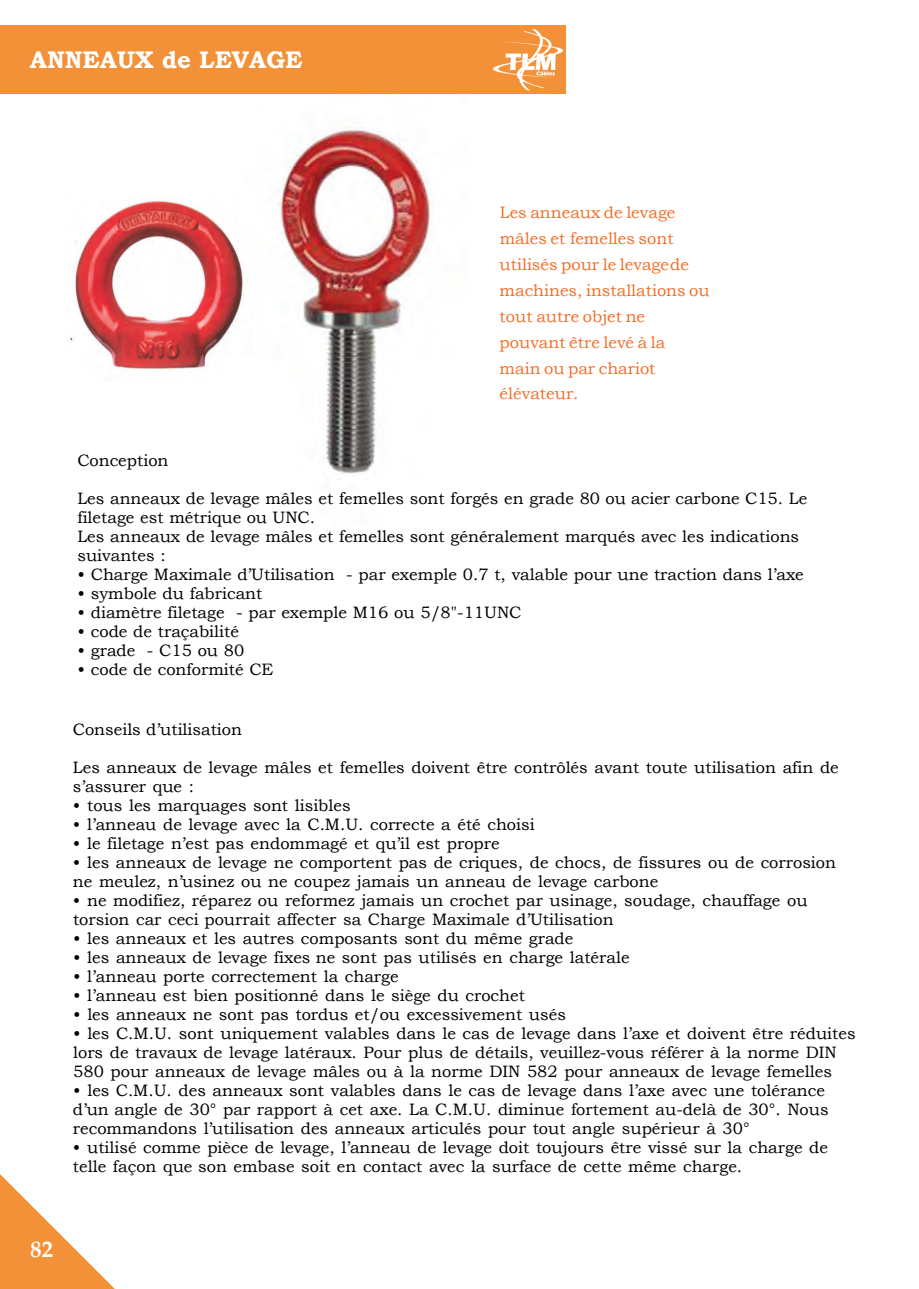
<style>
.page{position:relative;width:919px;height:1289px;background:#fff}
.page>*{position:absolute;margin:0;border:0;box-sizing:border-box;transform-origin:0 0}
.t1{font:700 24px "Bookman Old Style";color:#fff}
.t2{font:700 22.5px "Book Antiqua";color:#fff}
.t3{font:16.5px/19px "Bookman Old Style";color:#000001}
.t4{font:16.5px/25.8px "Bookman Old Style";color:#f36e29}
</style>
<div class="page">
<img style="left:277px;top:127px;width:154px;height:352px">
<img style="left:70px;top:200px;width:174px;height:170px">
<svg style="left:0;top:1174px;width:114px;height:114px"></svg>
<div style="left:0;top:26px;width:566px;height:68px;background:#f29138"></div>
<img style="left:493px;top:28px;width:71px;height:62px">
<h1 class="t1" style="left:30px;top:46px;width:274px">ANNEAUX de LEVAGE</h1>
<p class="t4" style="left:499px;top:200px;width:212px">Les anneaux de levage mâles et femelles sont utilisés pour le levagede machines, installations ou tout autre objet ne pouvant être levé à la main ou par chariot élévateur.</p>
<p class="t3" style="left:77px;top:450px;width:93px">Conception</p>
<p class="t3" style="left:77px;top:488px;width:731px">Les anneaux de levage mâles et femelles sont forgés en grade 80 ou acier carbone C15. Le filetage est métrique ou UNC. .<br>Les anneaux de levage mâles et femelles sont généralement marqués avec les indications suivantes :</p>
<p class="t3" style="left:77px;top:564px;width:728px">• Charge Maximale d’Utilisation - par exemple 0.7 t, valable pour une traction dans l’axe</p>
<p class="t3" style="left:77px;top:583px;width:186px">• symbole du fabricant</p>
<p class="t3" style="left:77px;top:602px;width:445px">• diamètre filetage - par exemple M16 ou 5/8"-11UNC</p>
<p class="t3" style="left:77px;top:621px;width:163px">• code de traçabilité</p>
<p class="t3" style="left:77px;top:640px;width:168px">• grade - C15 ou 80</p>
<p class="t3" style="left:77px;top:659px;width:197px">• code de conformité CE</p>
<p class="t3" style="left:73px;top:720px;width:171px">Conseils d’utilisation</p>
<p class="t3" style="left:73px;top:758px;width:767px">Les anneaux de levage mâles et femelles doivent être contrôlés avant toute utilisation afin de s’assurer que :</p>
<p class="t3" style="left:73px;top:796px;width:279px">• tous les marquages sont lisibles</p>
<p class="t3" style="left:73px;top:814px;width:463px">• l’anneau de levage avec la C.M.U. correcte a été choisi</p>
<p class="t3" style="left:73px;top:833px;width:428px">• le filetage n’est pas endommagé et qu’il est propre</p>
<p class="t3" style="left:73px;top:852px;width:778px">• les anneaux de levage ne comportent pas de criques, de chocs, de fissures ou de corrosion • ne meulez, n’usinez ou ne coupez jamais un anneau de levage carbone</p>
<p class="t3" style="left:73px;top:890px;width:736px">• ne modifiez, réparez ou reformez jamais un crochet par usinage, soudage, chauffage ou torsion car ceci pourrait affecter sa Charge Maximale d’Utilisation</p>
<p class="t3" style="left:73px;top:928px;width:502px">• les anneaux et les autres composants sont du même grade</p>
<p class="t3" style="left:73px;top:947px;width:558px">• les anneaux de levage fixes ne sont pas utilisés en charge latérale</p>
<p class="t3" style="left:73px;top:966px;width:327px">• l’anneau porte correctement la charge</p>
<p class="t3" style="left:73px;top:985px;width:453px">• l’anneau est bien positionné dans le siège du crochet</p>
<p class="t3" style="left:73px;top:1004px;width:494px">• les anneaux ne sont pas tordus et/ou excessivement usés</p>
<p class="t3" style="left:73px;top:1023px;width:784px">• les C.M.U. sont uniquement valables dans le cas de levage dans l’axe et doivent être réduites lors de travaux de levage latéraux. Pour plus de détails, veuillez-vous référer à la norme DIN<br>580 pour anneaux de levage mâles ou à la norme DIN 582 pour anneaux de levage femelles</p>
<p class="t3" style="left:73px;top:1080px;width:757px">• les C.M.U. des anneaux sont valables dans le cas de levage dans l’axe avec une tolérance d’un angle de 30° par rapport à cet axe. La C.M.U. diminue fortement au-delà de 30°. Nous recommandons l’utilisation des anneaux articulés pour tout angle supérieur à 30°</p>
<p class="t3" style="left:73px;top:1137px;width:756px">• utilisé comme pièce de levage, l’anneau de levage doit toujours être vissé sur la charge de telle façon que son embase soit en contact avec la surface de cette même charge.</p>
<h2 class="t2" style="left:31px;top:1235px;width:24px">82</h2>
</div>
